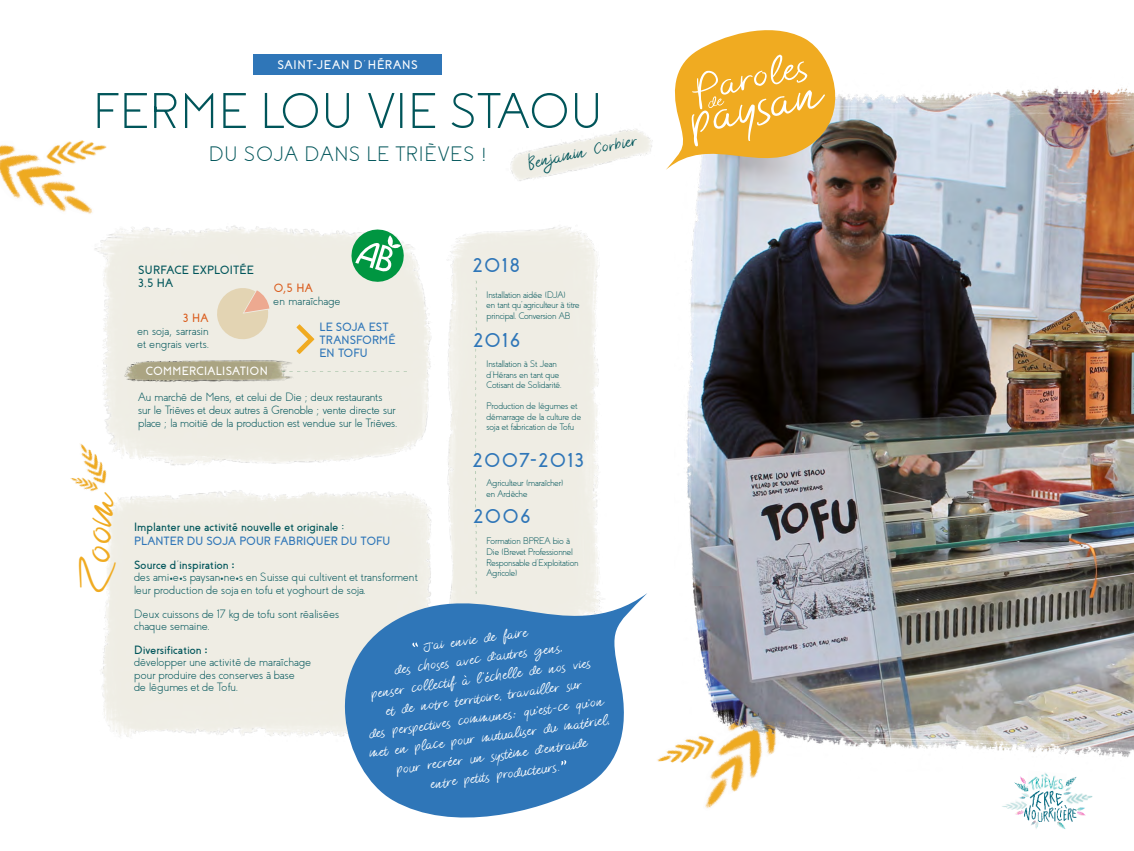
<style>
.page{position:relative;width:1134px;height:851px;background:#fff}
.page>*{position:absolute;margin:0;border:0;box-sizing:border-box;transform-origin:0 0}
.t1{font:300 50px "Coves";letter-spacing:.045em;color:#00555a}
.t2{font:32.8px "Morsal";color:#f0ab21}
.t3{font:300 20.85px "Coves";letter-spacing:.07em;color:#00555a}
.t4{font:700 20px "Coves";letter-spacing:.05em;color:#2f76b8}
.t5{font:700 12.5px "Coves";letter-spacing:.045em;color:#fff}
.t6{font:12.35px "Morsal";color:#00555a}
.t7{font:300 12px/12.5px "Coves";color:#00555a}
.t8{font:700 12px/13px "Coves";color:#2f76b8}
.t9{font:700 12px/13px "Coves";letter-spacing:.015em;color:#00555a}
.t10{font:700 12px "Coves";letter-spacing:.025em;color:#fff}
.t11{font:10.45px/19.6px "Morsal";color:#fff;text-align:center}
.t12{font:300 9.5px/10.5px "Coves";letter-spacing:-.015em;color:#00555a}
.s1{font-weight:700;color:#da5c1c}
.s2{font-family:"Futura Std"}
.s3{font-family:"Futura Std";font-weight:400;color:#da5c1c}
.s4{font-family:"Futura Std";font-size:10.5px}
.s5{font-weight:700}
.s6{color:#00555a}
.s7{font-family:"Futura Std";font-weight:800;font-size:9px;color:#00555a}
.s8{font-family:"Futura Std";font-size:6px}
.s9{font-family:"Futura Std";font-weight:800;font-size:9px}
</style>
<div class="page">
<svg style="left:1002px;top:778px;width:91px;height:51px"></svg>
<img style="left:80px;top:443px;width:26px;height:41px">
<img style="left:70px;top:477px;width:29px;height:14px">
<img style="left:510px;top:129px;width:143px;height:52px">
<img style="left:657px;top:750px;width:18px;height:12px">
<img style="left:705px;top:778px;width:38px;height:30px">
<img style="left:675px;top:86px;width:459px;height:692px">
<div style="left:253px;top:55px;width:189px;height:20px;background:#2f76b8"></div>
<img style="left:80px;top:140px;width:27px;height:16px">
<img style="left:0;top:141px;width:94px;height:73px">
<svg style="left:296px;top:324px;width:18px;height:30px"></svg>
<svg style="left:348px;top:229px;width:59px;height:56px"></svg>
<svg style="left:475px;top:471px;width:1px;height:36px"></svg>
<img style="left:111px;top:360px;width:188px;height:23px">
<svg style="left:476px;top:524px;width:1px;height:46px"></svg>
<svg style="left:476px;top:280px;width:1px;height:50px"></svg>
<svg style="left:282px;top:371px;width:125px;height:1px"></svg>
<svg style="left:476px;top:348px;width:1px;height:106px"></svg>
<svg style="left:215px;top:287px;width:55px;height:54px;background:#e7d7be"></svg>
<svg style="left:315px;top:570px;width:332px;height:248px;fill:#2f76b8"></svg>
<svg style="left:561px;top:760px;width:5px;height:5px"></svg>
<svg style="left:412px;top:642px;width:6px;height:5px"></svg>
<svg style="left:666px;top:30px;width:188px;height:148px"></svg>
<p class="t5" style="left:277px;top:57px;width:140px">SAINT-JEAN D‘HÉRANS</p>
<h1 class="t1" style="left:94px;top:81px;width:509px">Ferme Lou Vie Staou</h1>
<h3 class="t3" style="left:209px;top:142px;width:279px">du soja dans le Trièves !</h3>
<p class="t6" style="left:527px;top:156px;width:112px;rotate:-12deg">Benjamin Corbier</p>
<h2 class="t2" style="left:78px;top:587px;width:97px;rotate:-86deg">Zoom</h2>
<p class="t9" style="left:138px;top:263px;width:117px">SURFACE EXPLOITÉE<br>3,5 HA</p>
<p class="t7" style="left:137px;top:311px;width:73px;line-height:13px;text-align:justify;text-indent:45px"><span class="s1">3 HA </span>en soja<span class="s2">,</span> sarrasin et engrais verts,</p>
<p class="t7" style="left:274px;top:281px;width:69px;line-height:13px"><span class="s1">0</span><span class="s3">,</span><span class="s1">5 HA<br></span>en maraîchage</p>
<p class="t8" style="left:320px;top:320px;width:77px">LE SOJA EST<br>TRANSFORMÉ<br>EN TOFU</p>
<p class="t10" style="left:146px;top:364px;width:123px">COMMERCIALISATION</p>
<p class="t7" style="left:138px;top:390px;width:261px;line-height:13px">Au marché de M ens<span class="s2">,</span> et celui de Die <span class="s4">;</span> deux restaurants sur le Trièves et deux autres à Grenoble <span class="s4">;</span> vente directe sur place <span class="s4">;</span> la moitié de la production est vendue sur le Trièves.</p>
<h3 class="t4" style="left:472px;top:254px;width:49px">2018</h3>
<p class="t12" style="left:486px;top:289px;width:95px">I nstallation aidée (DJA)<br>en tant qu<span class="s5">´</span>agriculteur à titre principal. Conversion AB</p>
<h3 class="t4" style="left:473px;top:328px;width:49px">2016</h3>
<p class="t12" style="left:486px;top:358px;width:77px">I nstallation à St Jean d’Hérans en tant que<br>Cotisant de Solidarité.</p>
<p class="t12" style="left:486px;top:401px;width:96px">Production de légumes et démarrage de la culture de soja et fabrication de Tofu</p>
<h3 class="t4" style="left:473px;top:448px;width:113px">2007-2013</h3>
<p class="t12" style="left:486px;top:478px;width:78px">Agriculteur (maraîcher) en Ardèche</p>
<h3 class="t4" style="left:473px;top:504px;width:59px">2006</h3>
<p class="t9" style="left:134px;top:521px;width:212px">I MPLANTER UNE ACTIVITÉ NOUVELLE ET ORIGINALE :</p>
<p class="t8" style="left:134px;top:529px;width:258px;line-height:23.9px">PLANTER DU SOJA POUR FABRIQUER DU TOFU<br><span class="s6">SOURCE D‘INSPIRATION</span> <span class="s7">:</span></p>
<p class="t7" style="left:134px;top:571px;width:285px">des ami<span class="s8">•</span>e<span class="s8">•</span>s paysan<span class="s8">•</span>ne<span class="s8">•</span>s en Suisse qui cultivent et transforment leur production de soja en tofu et yoghourt de soja.</p>
<p class="t7" style="left:134px;top:607px;width:207px">Deux cuissons de 17 kg de tofu sont réalisées chaque semaine.</p>
<p class="t7" style="left:134px;top:643px;width:179px"><span class="s5">DIVERSIFICATION</span> <span class="s9">:<br></span>développer une activité de maraîchage pour produire des conserves à base<br>de légumes et de Tofu.</p>
<p class="t12" style="left:486px;top:536px;width:54px">Formation BPREA</p>
<p class="t12" style="left:486px;top:536px;width:94px;text-indent:67px">bio à<br>Die (Brevet Professionnel<br>Responsable d’Exploitation<br>Agricole)</p>
<p class="t11" style="left:355px;top:646px;width:244px;rotate:-8deg">J'ai envie de faire<br>des choses avec d'autres gens,<br>penser collectif a l'echelle de nos vies<br>et de notre territoire, travailler sur<br>des perspectives communes: qu'est-ce qu'on met en place pour mutualiser du materiel, pour recreer un systeme d'entraide<br>entre petits producteurs.</p>
</div>
